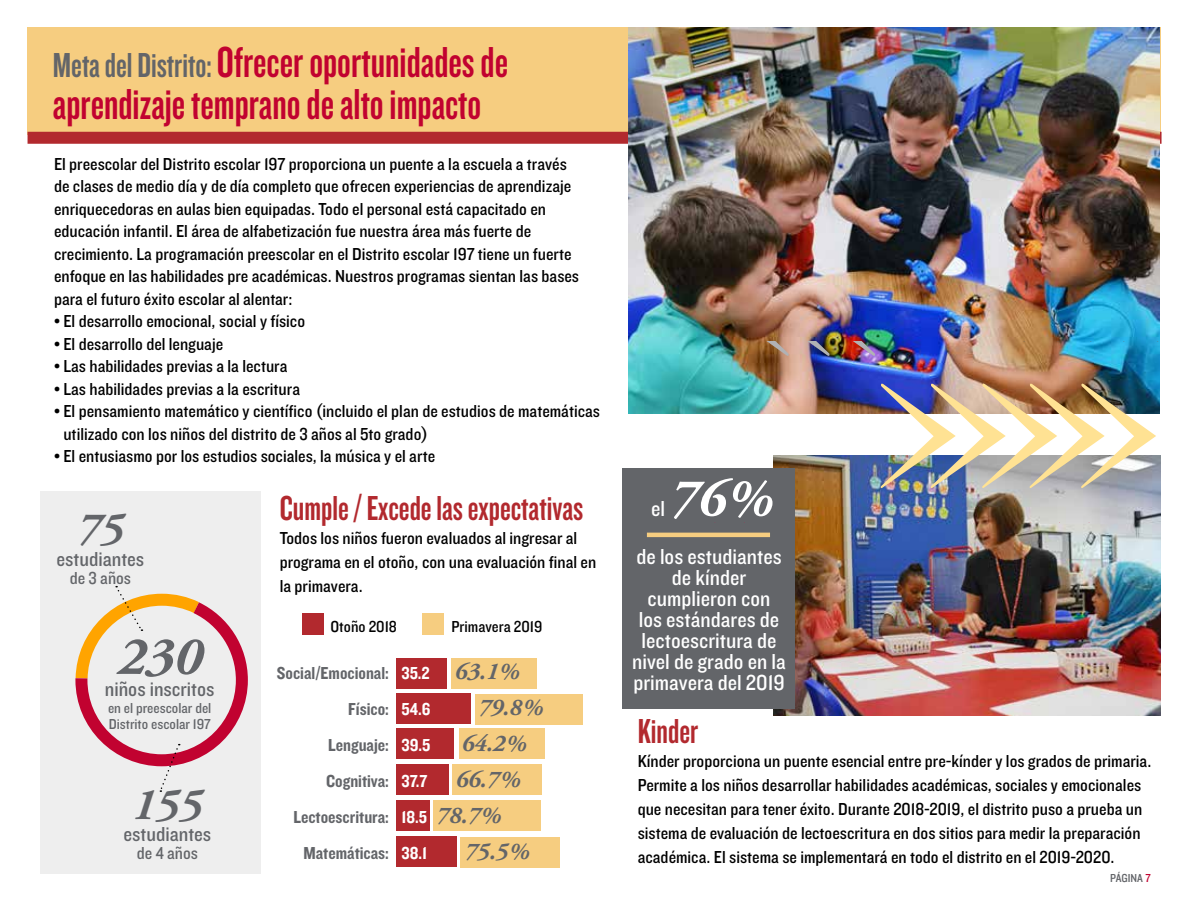
<style>
.page{position:relative;width:1188px;height:918px;background:#fff}
.page>*{position:absolute;margin:0;border:0;box-sizing:border-box;transform-origin:0 0}
.t1{font:italic 700 54px "Adobe Garamond Pro";color:#fff}
.t2{font:italic 700 54px "Adobe Garamond Pro";color:#636569}
.t3{font:45px/42px "Knockout HTF48 Featherweight";color:#c10230}
.t4{font:italic 700 45px "Adobe Garamond Pro";color:#636569}
.t5{font:36px "Knockout HTF48 Featherweight";color:#b2292e}
.t6{font:italic 700 24px "Adobe Garamond Pro";color:#636569}
.t7{font:22.5px/21px "Knockout HTF30 Junior Welterwt";color:#fff;text-align:center}
.t8{font:21px "Knockout HTF30 Junior Welterwt";color:#636569}
.t9{font:18px/22.5px "Knockout HTF30 Junior Welterwt";color:#000}
.t10{font:18px/36px "Knockout HTF50 Welterweight";color:#636569}
.t11{font:18px "Knockout HTF30 Junior Welterwt";color:#636569}
.t12{font:16.5px "Knockout HTF30 Junior Welterwt";color:#000}
.t13{font:15px/16.5px "Knockout HTF30 Junior Welterwt";color:#636569}
.t14{font:12px "Knockout HTF30 Junior Welterwt";color:#636569}
.s1{font-size:36px;color:#636569}
.s2{color:#fff}
.s3{font-family:"Adobe Garamond Pro";font-weight:700;font-style:italic;font-size:24px}
.s4{color:#c10230}
</style>
<div class="page">
<div style="left:27px;top:27px;width:1134px;height:108px;background:#f6cd80"></div>
<div style="left:28px;top:132px;width:1134px;height:12px;background:#b2292e"></div>
<img style="left:629px;top:27px;width:531px;height:387px">
<img style="left:774px;top:455px;width:387px;height:261px">
<div style="left:622px;top:468px;width:173px;height:240px;background:#636569"></div>
<hr style="left:647px;top:533px;width:123px;height:4px;background:#f6cd80">
<div style="left:396px;top:658px;width:50px;height:30px;background:#b2292e"></div>
<div style="left:396px;top:693px;width:75px;height:31px;background:#b2292e"></div>
<div style="left:396px;top:728px;width:58px;height:31px;background:#b2292e"></div>
<div style="left:396px;top:764px;width:53px;height:31px;background:#b2292e"></div>
<div style="left:396px;top:800px;width:34px;height:31px;background:#b2292e"></div>
<div style="left:396px;top:836px;width:61px;height:31px;background:#b2292e"></div>
<div style="left:451px;top:658px;width:86px;height:30px;background:#f6cd80"></div>
<div style="left:459px;top:728px;width:85px;height:31px;background:#f6cd80"></div>
<div style="left:475px;top:694px;width:108px;height:31px;background:#f6cd80"></div>
<div style="left:433px;top:800px;width:108px;height:31px;background:#f6cd80"></div>
<div style="left:460px;top:838px;width:99px;height:30px;background:#f6cd80"></div>
<div style="left:453px;top:764px;width:89px;height:31px;background:#f6cd80"></div>
<div style="left:302px;top:613px;width:22px;height:22px;background:#b2292e"></div>
<div style="left:422px;top:613px;width:22px;height:22px;background:#f6cd80"></div>
<img style="left:720px;top:342px;width:156px;height:14px">
<img style="left:880px;top:383px;width:276px;height:106px">
<div style="left:40px;top:491px;width:221px;height:383px;background:#eee"></div>
<svg style="left:75px;top:586px;width:173px;height:206px"></svg>
<h2 class="t3" style="left:53px;top:42px;width:457px"><span class="s1">Meta del Distrito:</span> Ofrecer oportunidades de aprendizaje temprano de alto impacto</h2>
<p class="t9" style="left:54px;top:153px;width:527px">El preescolar del Distrito escolar 197 proporciona un puente a la escuela a través de clases de medio día y de día completo que ofrecen experiencias de aprendizaje enriquecedoras en aulas bien equipadas. Todo el personal está capacitado en educación infantil. El área de alfabetización fue nuestra área más fuerte de crecimiento. La programación preescolar en el Distrito escolar 197 tiene un fuerte enfoque en las habilidades pre académicas. Nuestros programas sientan las bases para el futuro éxito escolar al alentar:</p>
<p class="t9" style="left:54px;top:311px;width:253px">• El desarrollo emocional, social y físico</p>
<p class="t9" style="left:54px;top:333px;width:171px">• El desarrollo del lenguaje</p>
<p class="t9" style="left:54px;top:356px;width:235px">• Las habilidades previas a la lectura</p>
<p class="t9" style="left:54px;top:378px;width:248px">• Las habilidades previas a la escritura</p>
<p class="t9" style="left:63px;top:401px;width:538px;text-indent:-9px">• El pensamiento matemático y científico (incluido el plan de estudios de matemáticas utilizado con los niños del distrito de 3 años al 5to grado)</p>
<p class="t9" style="left:54px;top:446px;width:383px">• El entusiasmo por los estudios sociales, la música y el arte</p>
<h2 class="t4" style="left:77px;top:503px;width:48px">75</h2>
<p class="t8" style="left:57px;top:548px;width:89px">estudiantes</p>
<p class="t11" style="left:70px;top:569px;width:63px">de 3 años</p>
<h1 class="t2" style="left:118px;top:626px;width:86px">230</h1>
<p class="t8" style="left:105px;top:678px;width:111px">niños inscritos</p>
<p class="t13" style="left:108px;top:700px;width:105px">en el preescolar del<br>Distrito escolar 197</p>
<h2 class="t4" style="left:132px;top:779px;width:72px">155</h2>
<p class="t8" style="left:124px;top:823px;width:89px">estudiantes</p>
<p class="t11" style="left:137px;top:844px;width:63px">de 4 años</p>
<h3 class="t5" style="left:280px;top:490px;width:305px">Cumple / Excede las expectativas</h3>
<p class="t7" style="left:651px;top:498px;width:15px">el</p>
<h1 class="t1" style="left:669px;top:467px;width:106px">76%</h1>
<p class="t9" style="left:280px;top:526px;width:318px;line-height:24px">Todos los niños fueron evaluados al ingresar al programa en el otoño, con una evaluación final en la primavera.</p>
<p class="t12" style="left:330px;top:618px;width:68px">Otoño 2018</p>
<p class="t12" style="left:451px;top:618px;width:92px">Primavera 2019</p>
<p class="t10" style="left:348px;top:656px;width:173px;text-indent:-71px">Social/Emocional: <span class="s2">35.2</span> <span class="s3">63.1%<br></span>Físico: <span class="s2">54.6</span></p>
<h3 class="t6" style="left:478px;top:694px;width:66px">79.8%</h3>
<p class="t10" style="left:328px;top:728px;width:104px">Lenguaje: <span class="s2">39.5</span></p>
<h3 class="t6" style="left:462px;top:730px;width:66px">64.2%</h3>
<p class="t10" style="left:326px;top:764px;width:196px">Cognitiva: <span class="s2">37.7</span> <span class="s3">66.7%</span></p>
<p class="t10" style="left:293px;top:800px;width:210px">Lectoescritura: <span class="s2">18.5</span> <span class="s3">78.7%</span></p>
<p class="t10" style="left:303px;top:836px;width:125px">Matemáticas: <span class="s2">38.1</span></p>
<h3 class="t6" style="left:465px;top:838px;width:66px">75.5%</h3>
<p class="t7" style="left:632px;top:547px;width:155px">de los estudiantes de kínder cumplieron con<br>los estándares de lectoescritura de nivel de grado en la primavera del 2019</p>
<h3 class="t5" style="left:638px;top:713px;width:62px">Kinder</h3>
<p class="t9" style="left:638px;top:750px;width:515px;line-height:24px">Kínder proporciona un puente esencial entre pre-kínder y los grados de primaria.<br>Permite a los niños desarrollar habilidades académicas, sociales y emocionales que necesitan para tener éxito. Durante 2018-2019, el distrito puso a prueba un sistema de evaluación de lectoescritura en dos sitios para medir la preparación académica. El sistema se implementará en todo el distrito en el 2019-2020.</p>
<p class="t14" style="left:1110px;top:872px;width:42px">PÁGINA <span class="s4">7</span></p>
</div>
